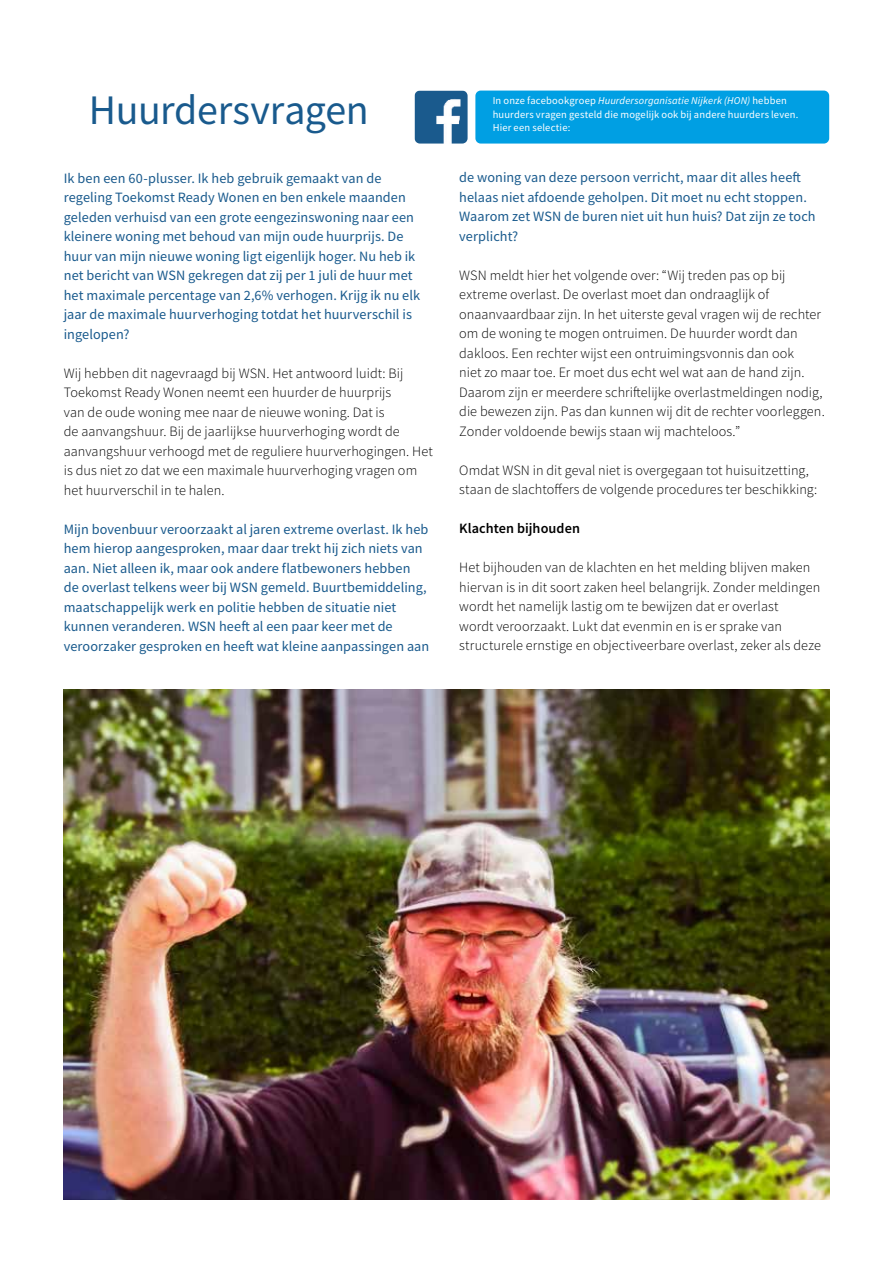
<style>
.page{position:relative;width:893px;height:1263px;background:#fff}
.page>*{position:absolute;margin:0;border:0;box-sizing:border-box;transform-origin:0 0}
.t1{font:42px "Source Sans Variable";letter-spacing:.01em;color:#195a8d}
.t2{font:14.25px/19.5px "Source Sans Variable";letter-spacing:.01em;color:#000}
.t3{font:14.25px/19.5px "Source Sans Variable";letter-spacing:.025em;color:#195a8d}
.t4{font:14.25px "Source Sans Variable";letter-spacing:.04em;color:#000}
.t5{font:10.5px/13.5px "Source Sans Variable";letter-spacing:.035em;color:#fff}
.s1{font-style:italic}
</style>
<div class="page">
<img style="left:415px;top:91px;width:53px;height:53px">
<div style="left:475px;top:91px;width:354px;height:53px;background:#009fe3;border-radius:5px"></div>
<img style="left:64px;top:690px;width:765px;height:509px">
<h1 class="t1" style="left:89px;top:85px;width:281px">Huurdersvragen</h1>
<p class="t5" style="left:493px;top:94px;width:307px">In onze facebookgroep <span class="s1">Huurdersorganisatie Nijkerk (HON)</span> hebben huurders vragen gesteld die mogelijk ook bij andere huurders leven.<br>Hier een selectie:</p>
<p class="t3" style="left:64px;top:168px;width:357px">Ik ben een 60-plusser. Ik heb gebruik gemaakt van de regeling Toekomst Ready Wonen en ben enkele maanden geleden verhuisd van een grote eengezinswoning naar een kleinere woning met behoud van mijn oude huurprijs. De huur van mijn nieuwe woning ligt eigenlijk hoger. Nu heb ik net bericht van WSN gekregen dat zij per 1 juli de huur met het maximale percentage van 2,6% verhogen. Krijg ik nu elk jaar de maximale huurverhoging totdat het huurverschil is ingelopen?</p>
<p class="t2" style="left:64px;top:363px;width:370px">Wij hebben dit nagevraagd bij WSN. Het antwoord luidt: Bij Toekomst Ready Wonen neemt een huurder de huurprijs<br>van de oude woning mee naar de nieuwe woning. Dat is<br>de aanvangshuur. Bij de jaarlijkse huurverhoging wordt de aanvangshuur verhoogd met de reguliere huurverhogingen. Het is dus niet zo dat we een maximale huurverhoging vragen om het huurverschil in te halen.</p>
<p class="t3" style="left:64px;top:519px;width:367px">Mijn bovenbuur veroorzaakt al jaren extreme overlast. Ik heb hem hierop aangesproken, maar daar trekt hij zich niets van aan. Niet alleen ik, maar ook andere flatbewoners hebben<br>de overlast telkens weer bij WSN gemeld. Buurtbemiddeling, maatschappelijk werk en politie hebben de situatie niet kunnen veranderen. WSN heeft al een paar keer met de veroorzaker gesproken en heeft wat kleine aanpassingen aan</p>
<p class="t3" style="left:459px;top:168px;width:358px">de woning van deze persoon verricht, maar dit alles heeft helaas niet afdoende geholpen. Dit moet nu echt stoppen.<br>Waarom zet WSN de buren niet uit hun huis? Dat zijn ze toch verplicht?</p>
<p class="t2" style="left:459px;top:266px;width:367px">WSN meldt hier het volgende over: “Wij treden pas op bij extreme overlast. De overlast moet dan ondraaglijk of onaanvaardbaar zijn. In het uiterste geval vragen wij de rechter om de woning te mogen ontruimen. De huurder wordt dan dakloos. Een rechter wijst een ontruimingsvonnis dan ook<br>niet zo maar toe. Er moet dus echt wel wat aan de hand zijn.<br>Daarom zijn er meerdere schriftelijke overlastmeldingen nodig, die bewezen zijn. Pas dan kunnen wij dit de rechter voorleggen.<br>Zonder voldoende bewijs staan wij machteloos.”</p>
<p class="t2" style="left:459px;top:460px;width:359px">Omdat WSN in dit geval niet is overgegaan tot huisuitzetting, staan de slachtoffers de volgende procedures ter beschikking:</p>
<p class="t4" style="left:459px;top:520px;width:122px">Klachten bijhouden</p>
<p class="t2" style="left:459px;top:558px;width:363px">Het bijhouden van de klachten en het melding blijven maken hiervan is in dit soort zaken heel belangrijk. Zonder meldingen wordt het namelijk lastig om te bewijzen dat er overlast<br>wordt veroorzaakt. Lukt dat evenmin en is er sprake van structurele ernstige en objectiveerbare overlast, zeker als deze</p>
</div>
